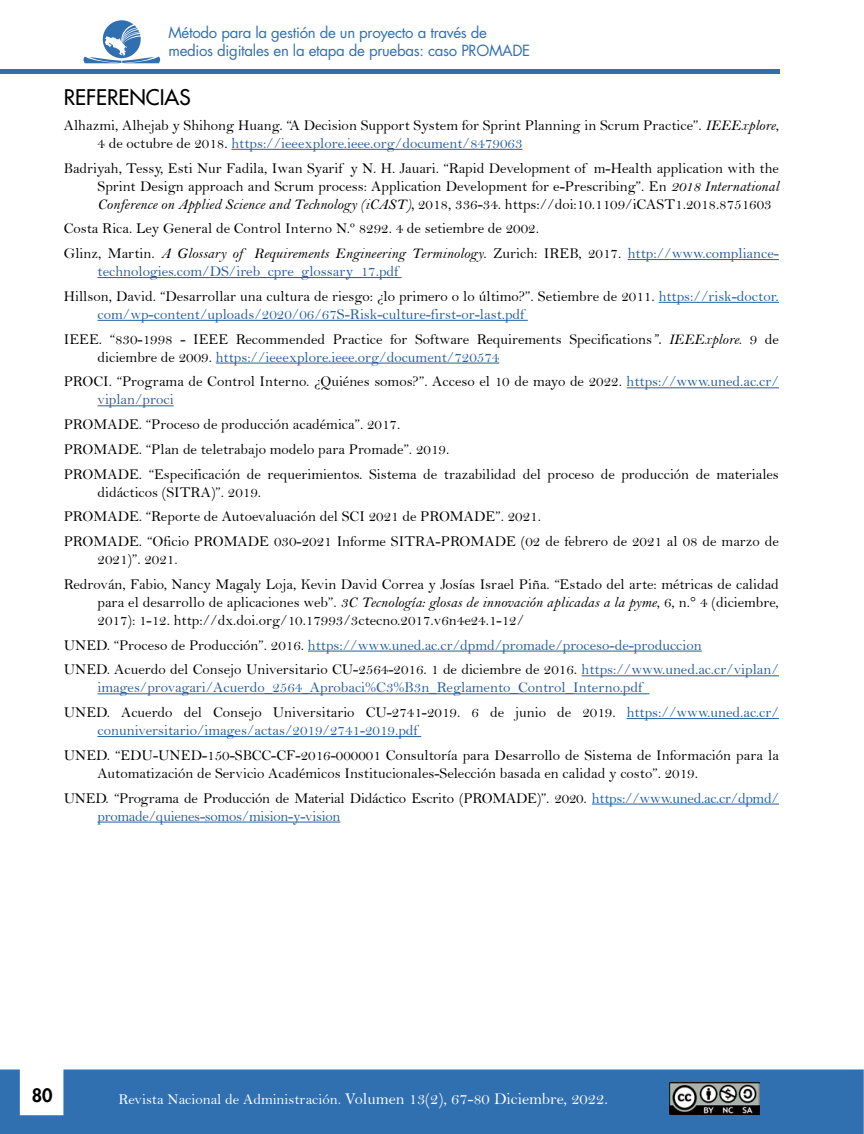
<style>
.page{position:relative;width:864px;height:1134px;background:#fff}
.page>*{position:absolute;margin:0;border:0;box-sizing:border-box;transform-origin:0 0}
.t1{font:500 21px "Futura Std";color:#000}
.t2{font:800 18px "Futura Std";color:#000}
.t3{font:16.5px "Bell";color:#fff}
.t4{font:15px/24.8px "Bell";color:#000}
.t5{font:15px/24.8px "Bell";color:#235e9f}
.t6{font:15px/18px "Bell";letter-spacing:-.02em;color:#000}
.t7{font:15px "Bell MT Italic";color:#000}
.t8{font:15px/18px "Futura Std";letter-spacing:-.02em;color:#3170b0}
.s1{font-family:"Bell MT Italic"}
.s2{color:#235e9f}
.s3{font-family:"Bell"}
.s4{font-family:"Bell";color:#235e9f}
.s5{color:#000}
.s6{font-size:15px}
</style>
<div class="page">
<div style="left:0;top:69px;width:780px;height:5px;background:#3170b0"></div>
<svg style="left:83px;top:20px;width:78px;height:43px"></svg>
<div style="left:0;top:1070px;width:864px;height:64px;background:#3170b0"></div>
<img style="left:670px;top:1083px;width:90px;height:31px">
<hr style="left:231px;top:149px;width:292px;height:1px;background:#235e9f">
<hr style="left:628px;top:259px;width:151px;height:1px;background:#235e9f">
<hr style="left:98px;top:277px;width:304px;height:1px;background:#235e9f">
<hr style="left:659px;top:302px;width:120px;height:1px;background:#235e9f">
<hr style="left:98px;top:320px;width:430px;height:1px;background:#235e9f">
<hr style="left:216px;top:363px;width:283px;height:1px;background:#235e9f">
<hr style="left:627px;top:387px;width:152px;height:1px;background:#235e9f">
<hr style="left:98px;top:405px;width:76px;height:1px;background:#235e9f">
<hr style="left:308px;top:651px;width:394px;height:1px;background:#235e9f">
<hr style="left:582px;top:675px;width:197px;height:1px;background:#235e9f">
<hr style="left:98px;top:693px;width:551px;height:1px;background:#235e9f">
<hr style="left:627px;top:718px;width:152px;height:1px;background:#235e9f">
<hr style="left:98px;top:736px;width:323px;height:1px;background:#235e9f">
<hr style="left:592px;top:804px;width:187px;height:1px;background:#235e9f">
<hr style="left:98px;top:822px;width:242px;height:1px;background:#235e9f">
<p class="t8" style="left:168px;top:24px;width:363px">Método para la gestión de un proyecto a través de medios digitales en la etapa de pruebas: caso PROMADE</p>
<h1 class="t1" style="left:64px;top:84px;width:128px">REFERENCIAS</h1>
<p class="t4" style="left:98px;top:116px;width:683px;line-height:18px;text-indent:-34px">Alhazmi, Alhejab y Shihong Huang. “A Decision Support System for Sprint Planning in Scrum Practice”. <span class="s1">IEEExplore</span>,<br>4 de octubre de 2018. <span class="s2">https://ieeexplore.ieee.org/document/8479063</span></p>
<p class="t4" style="left:98px;top:159px;width:683px;line-height:18px;text-align:justify;text-indent:-34px">Badriyah, Tessy, Esti Nur Fadila, Iwan Syarif y N. H. Jauari. “Rapid Development of m-Health application with the Sprint Design approach and Scrum process: Application Development for e-Prescribing”. En <span class="s1">2018 International Conference on Applied Science and Technology (iCAST),</span> 2018, 336-34. https://doi:10.1109/iCAST1.2018.8751603</p>
<p class="t4" style="left:64px;top:216px;width:477px">Costa Rica. Ley General de Control Interno N.º 8292. 4 de setiembre de 2002.</p>
<p class="t7" style="left:64px;top:244px;width:717px"><span class="s3">Glinz, Martin.</span> A Glossary of Requirements Engineering Terminology<span class="s3">. Zurich: IREB, 2017.</span> <span class="s4">http://www.compliance-</span></p>
<p class="t4" style="left:64px;top:259px;width:717px;text-indent:34px"><span class="s2">technologies.com/DS/ireb_cpre_glossary_17.pdf<br></span>Hillson, David. “Desarrollar una cultura de riesgo: ¿lo primero o lo último?”. Setiembre de 2011. <span class="s2">https://risk-doctor.</span></p>
<p class="t4" style="left:64px;top:302px;width:717px;text-indent:34px"><span class="s2">com/wp-content/uploads/2020/06/67S-Risk-culture-first-or-last.pdf<br></span>IEEE. “830-1998 - IEEE Recommended Practice for Software Requirements Specifications<span class="s1">”. IEEExplore</span>. 9 de</p>
<p class="t4" style="left:64px;top:344px;width:717px;text-indent:34px">diciembre de 2009. <span class="s2">https://ieeexplore.ieee.org/document/720574<br></span>PROCI. “Programa de Control Interno. ¿Quiénes somos?”. Acceso el 10 de mayo de 2022. <span class="s2">https://www.uned.ac.cr/</span></p>
<p class="t5" style="left:98px;top:387px;width:78px">viplan/proci</p>
<p class="t4" style="left:64px;top:412px;width:717px">PROMADE. “Proceso de producción académica”. 2017.<br>PROMADE. “Plan de teletrabajo modelo para Promade”. 2019.<br>PROMADE. “Especificación de requerimientos. Sistema de trazabilidad del proceso de producción de materiales</p>
<p class="t4" style="left:64px;top:479px;width:717px;text-indent:34px">didácticos (SITRA)”. 2019.<br>PROMADE. “Reporte de Autoevaluación del SCI 2021 de PROMADE”. 2021.<br>PROMADE. “Oficio PROMADE 030-2021 Informe SITRA-PROMADE (02 de febrero de 2021 al 08 de marzo de</p>
<p class="t4" style="left:64px;top:547px;width:717px;text-indent:34px">2021)”. 2021.<br>Redrován, Fabio, Nancy Magaly Loja, Kevin David Correa y Josías Israel Piña. “Estado del arte: métricas de calidad</p>
<p class="t4" style="left:98px;top:593px;width:683px;line-height:18px">para el desarrollo de aplicaciones web”. <span class="s1">3C Tecnología: glosas de innovación aplicadas a la pyme</span>, 6, n.° 4 (diciembre,<br>2017): 1-12. http://dx.doi.org/10.17993/3ctecno.2017.v6n4e24.1-12/</p>
<p class="t4" style="left:64px;top:632px;width:717px">UNED. “Proceso de Producción”. 2016. <span class="s2">https://www.uned.ac.cr/dpmd/promade/proceso-de-produccion<br></span>UNED. Acuerdo del Consejo Universitario CU-2564-2016. 1 de diciembre de 2016. <span class="s2">https://www.uned.ac.cr/viplan/</span></p>
<p class="t5" style="left:64px;top:675px;width:717px;text-indent:34px">images/provagari/Acuerdo_2564_Aprobaci%C3%B3n_Reglamento_Control_Interno.pdf<br><span class="s5">UNED. Acuerdo del Consejo Universitario CU-2741-2019. 6 de junio de 2019.</span> https://www.uned.ac.cr/</p>
<p class="t5" style="left:98px;top:718px;width:322px">conuniversitario/images/actas/2019/2741-2019.pdf</p>
<p class="t4" style="left:98px;top:746px;width:683px;line-height:18px;text-indent:-34px">UNED. “EDU-UNED-150-SBCC-CF-2016-000001 Consultoría para Desarrollo de Sistema de Información para la<br>Automatización de Servicio Académicos Institucionales-Selección basada en calidad y costo”. 2019.</p>
<p class="t6" style="left:98px;top:789px;width:683px;text-indent:-34px">UNED. “Programa de Producción de Material Didáctico Escrito (PROMADE)”. 2020. <span class="s2">https://www.uned.ac.cr/dpmd/ promade/quienes-somos/mision-y-vision</span></p>
<p class="t2" style="left:32px;top:1084px;width:22px">80</p>
<p class="t3" style="left:119px;top:1088px;width:491px"><span class="s6">Revista Nacional de Administración.</span> Volumen 13(2), 67-80 Diciembre, 2022.</p>
</div>
